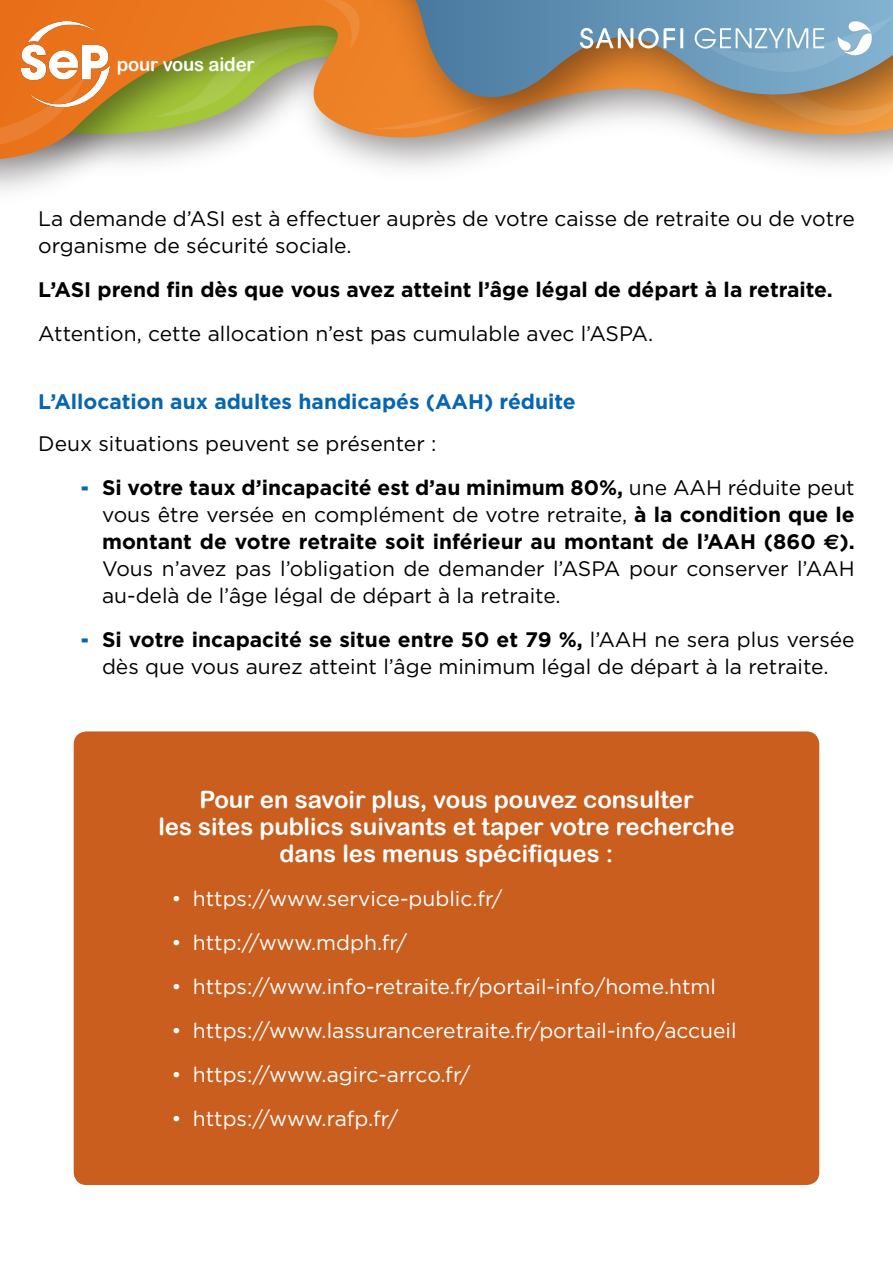
<style>
.page{position:relative;width:893px;height:1263px;background:#fff}
.page>*{position:absolute;margin:0;border:0;box-sizing:border-box;transform-origin:0 0}
.t1{font:24px/27px "Arial Rounded MT Bold";color:#fff;text-align:center}
.t2{font:21px/27px "Gotham";color:#000}
.t3{font:21px "Gotham";color:#fff}
.t4{font:700 21px "Gotham";color:#000}
.t5{font:700 21px "Gotham";color:#0666b0}
.t6{font:19.2px "Arial Rounded MT Bold";letter-spacing:-.01em;color:#fff}
.s1{font-weight:700}
.s2{font-family:"Euro Sans";font-weight:700}
</style>
<div class="page">
<svg style="left:0;top:0;width:288px;height:160px"></svg>
<svg style="left:0;top:75px;width:86px;height:72px"></svg>
<svg style="left:153px;top:0;width:148px;height:117px"></svg>
<img style="left:301px;top:0;width:592px;height:166px">
<svg style="left:405px;top:0;width:488px;height:113px"></svg>
<svg style="left:580px;top:28px;width:103px;height:21px"></svg>
<svg style="left:695px;top:15px;width:198px;height:111px"></svg>
<img style="left:21px;top:21px;width:90px;height:85px">
<div style="left:74px;top:731px;width:745px;height:454px;background:#c95e1e;border-radius:13px"></div>
<p class="t6" style="left:117px;top:53px;width:139px">pour vous aider</p>
<p class="t2" style="left:38px;top:204px;width:818px">La demande d’ASI est à effectuer auprès de votre caisse de retraite ou de votre organisme de sécurité sociale.</p>
<p class="t4" style="left:38px;top:275px;width:796px">L’ASI prend fin dès que vous avez atteint l’âge légal de départ à la retraite.</p>
<p class="t2" style="left:38px;top:319px;width:617px">Attention, cette allocation n’est pas cumulable avec l’ASPA.</p>
<p class="t5" style="left:38px;top:387px;width:539px">L’Allocation aux adultes handicapés (AAH) réduite</p>
<p class="t2" style="left:102px;top:421px;width:754px;line-height:44px;text-indent:-64px">Deux situations peuvent se présenter :<br><span class="s1">Si votre taux d’incapacité est d’au minimum 80%,</span> une AAH réduite peut</p>
<p class="t2" style="left:102px;top:500px;width:754px;text-align:justify">vous être versée en complément de votre retraite, <span class="s1">à la condition que le montant de votre retraite soit inférieur au montant de l’AAH (860</span> <span class="s2">€</span><span class="s1">).<br></span>Vous n’avez pas l’obligation de demander l’ASPA pour conserver l’AAH au-delà de l’âge légal de départ à la retraite.</p>
<p class="t2" style="left:102px;top:625px;width:754px"><span class="s1">Si votre incapacité se situe entre 50 et 79 %,</span> l’AAH ne sera plus versée dès que vous aurez atteint l’âge minimum légal de départ à la retraite.</p>
<p class="t1" style="left:158px;top:786px;width:578px">Pour en savoir plus, vous pouvez consulter<br>les sites publics suivants et taper votre recherche dans les menus spécifiques :</p>
<p class="t3" style="left:171px;top:885px;width:333px">• https://www.service-public.fr/</p>
<p class="t3" style="left:171px;top:929px;width:237px">• http://www.mdph.fr/</p>
<p class="t3" style="left:171px;top:973px;width:546px">• https://www.info-retraite.fr/portail-info/home.html</p>
<p class="t3" style="left:171px;top:1017px;width:567px">• https://www.lassuranceretraite.fr/portail-info/accueil</p>
<p class="t3" style="left:171px;top:1061px;width:301px">• https://www.agirc-arrco.fr/</p>
<p class="t3" style="left:171px;top:1105px;width:228px">• https://www.rafp.fr/</p>
</div>
